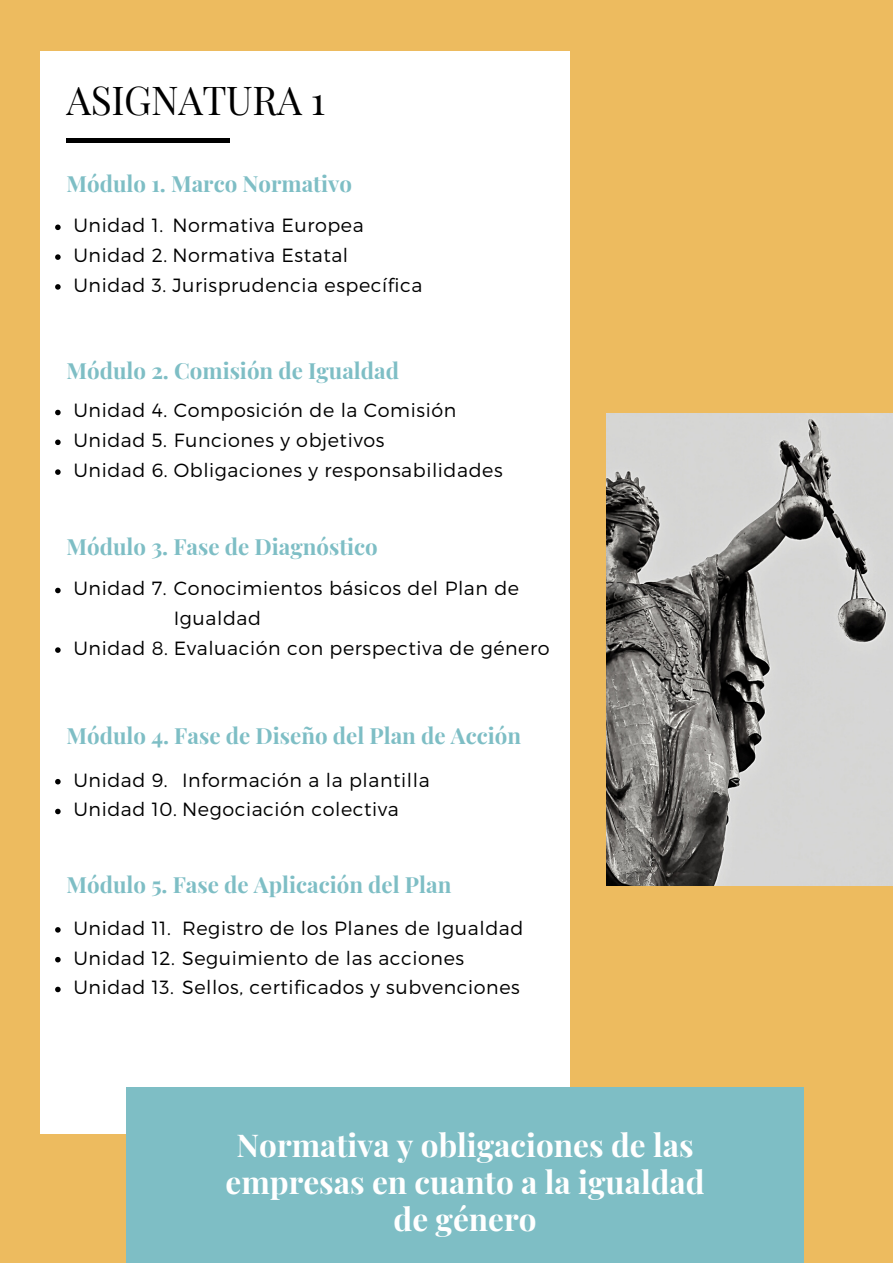
<style>
.page{position:relative;width:893px;height:1264px;background:#fff}
.page>*{position:absolute;margin:0;border:0;box-sizing:border-box;transform-origin:0 0}
.t1{font:39px "Playfair Display";letter-spacing:-.01em;color:#000}
.t2{font:700 31.5px/37px "Playfair Display";color:#fff;text-align:center}
.t3{font:700 22.2px "Playfair Display";color:#7ebec5}
.t4{font:300 19.05px "Montserrat";letter-spacing:.03em;color:#000}
</style>
<div class="page">
<div style="left:0;top:0;width:892px;height:1262px;background:#edbb5f"></div>
<div style="left:41px;top:51px;width:528px;height:1082px;background:#fff"></div>
<img style="left:606px;top:413px;width:286px;height:472px">
<svg style="left:55px;top:224px;width:6px;height:6px"></svg>
<svg style="left:55px;top:254px;width:6px;height:6px"></svg>
<svg style="left:55px;top:284px;width:6px;height:6px"></svg>
<hr style="left:67px;top:139px;width:162px;height:3px;background:#000">
<svg style="left:55px;top:410px;width:6px;height:5px"></svg>
<svg style="left:55px;top:439px;width:6px;height:6px"></svg>
<svg style="left:55px;top:469px;width:6px;height:6px"></svg>
<svg style="left:55px;top:587px;width:6px;height:6px"></svg>
<svg style="left:55px;top:647px;width:6px;height:6px"></svg>
<svg style="left:55px;top:779px;width:6px;height:5px"></svg>
<svg style="left:55px;top:808px;width:6px;height:6px"></svg>
<svg style="left:55px;top:927px;width:6px;height:5px"></svg>
<svg style="left:55px;top:956px;width:6px;height:6px"></svg>
<svg style="left:55px;top:986px;width:6px;height:6px"></svg>
<div style="left:127px;top:1087px;width:676px;height:174px;background:#7ebec5"></div>
<p class="t1" style="left:67px;top:72px;width:260px">ASIGNATURA 1</p>
<p class="t3" style="left:67px;top:168px;width:287px">Módulo 1. Marco Normativo</p>
<p class="t4" style="left:73px;top:213px;width:91px">Unidad 1.</p>
<p class="t4" style="left:73px;top:243px;width:276px">Unidad 2. Normativa Estatal</p>
<p class="t4" style="left:73px;top:273px;width:351px">Unidad 3. Jurisprudencia específica</p>
<p class="t4" style="left:172px;top:213px;width:193px">Normativa Europea</p>
<p class="t3" style="left:67px;top:354px;width:334px">Módulo 2. Comisión de Igualdad</p>
<p class="t4" style="left:73px;top:398px;width:384px">Unidad 4. Composición de la Comisión</p>
<p class="t4" style="left:73px;top:428px;width:312px">Unidad 5. Funciones y objetivos</p>
<p class="t4" style="left:73px;top:458px;width:431px">Unidad 6. Obligaciones y responsabilidades</p>
<p class="t3" style="left:67px;top:530px;width:313px">Módulo 3. Fase de Diagnóstico</p>
<p class="t4" style="left:73px;top:576px;width:447px">Unidad 7. Conocimientos básicos del Plan de</p>
<p class="t4" style="left:174px;top:606px;width:89px">Igualdad</p>
<p class="t4" style="left:73px;top:636px;width:477px">Unidad 8. Evaluación con perspectiva de género</p>
<p class="t3" style="left:67px;top:720px;width:456px">Módulo 4. Fase de Diseño del Plan de Acción</p>
<p class="t4" style="left:73px;top:767px;width:96px">Unidad 9.</p>
<p class="t4" style="left:73px;top:797px;width:327px">Unidad 10. Negociación colectiva</p>
<p class="t4" style="left:182px;top:767px;width:249px">Información a la plantilla</p>
<p class="t3" style="left:67px;top:869px;width:386px">Módulo 5. Fase de Aplicación del Plan</p>
<p class="t4" style="left:73px;top:915px;width:99px">Unidad 11.</p>
<p class="t4" style="left:73px;top:945px;width:392px">Unidad 12. Seguimiento de las acciones</p>
<p class="t4" style="left:73px;top:975px;width:448px">Unidad 13. Sellos, certificados y subvenciones</p>
<p class="t4" style="left:182px;top:915px;width:343px">Registro de los Planes de Igualdad</p>
<p class="t2" style="left:225px;top:1124px;width:481px">Normativa y obligaciones de las empresas en cuanto a la igualdad de género</p>
</div>
